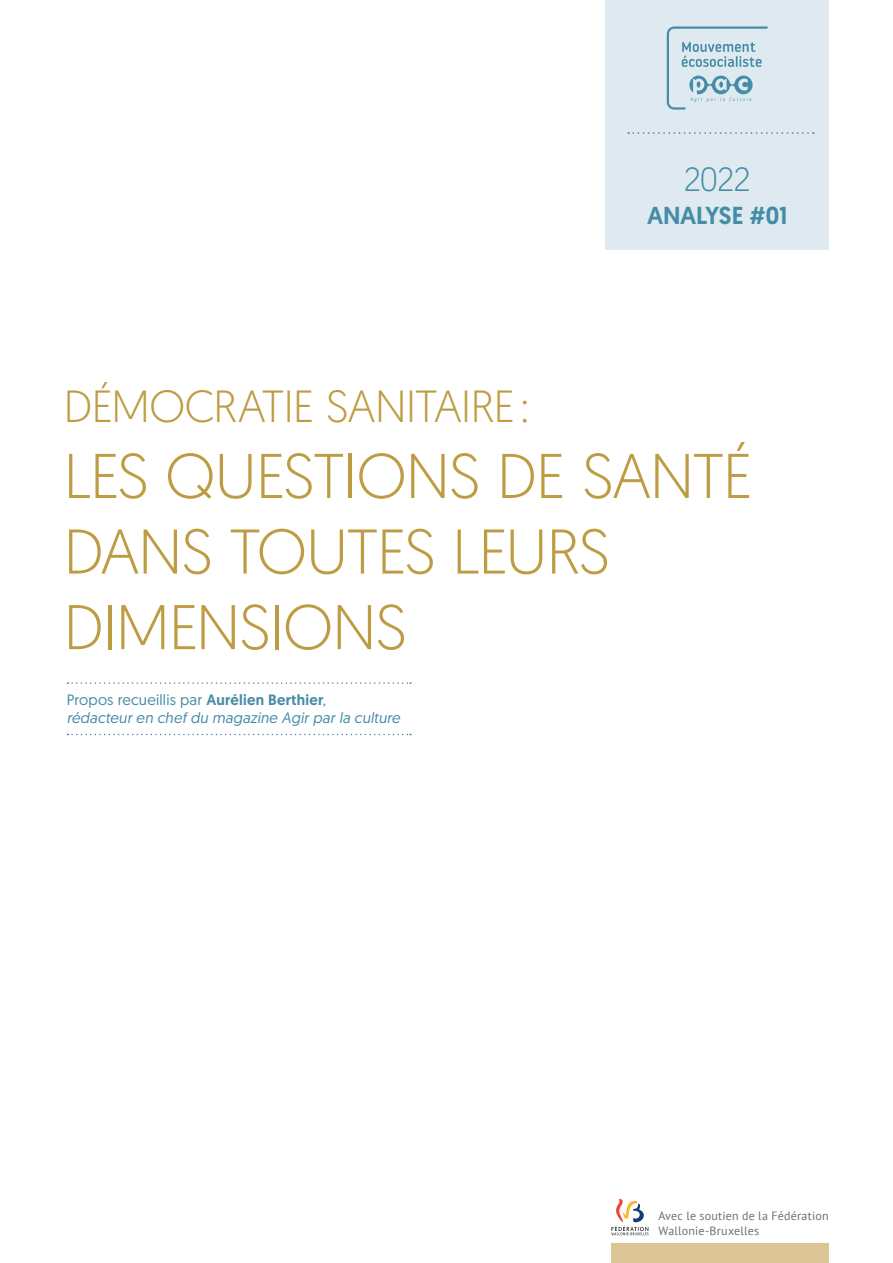
<style>
.page{position:relative;width:893px;height:1263px;background:#fff}
.page>*{position:absolute;margin:0;border:0;box-sizing:border-box;transform-origin:0 0}
.t1{font:300 63px/75.6px "Geomanist";letter-spacing:-.02em;color:#be9c43}
.t2{font:300 45px "Geomanist";letter-spacing:-.015em;color:#be9c43}
.t3{font:300 33.45px "Geomanist";color:#468ca6}
.t4{font:500 24.6px "Geomanist";letter-spacing:-.01em;color:#468ca6}
.t5{font:italic 15px/18px "Geomanist";letter-spacing:.015em;color:#468ca6}
.t6{font:12px/14.4px "PT Sans";letter-spacing:.02em;color:#6c6d70}
.s1{font-style:normal}
.s2{font-weight:500;font-style:normal}
</style>
<div class="page">
<div style="left:605px;top:0;width:224px;height:250px;background:#deeaf0"></div>
<svg style="left:628px;top:132px;width:186px;height:2px"></svg>
<svg style="left:611px;top:1199px;width:37px;height:36px"></svg>
<svg style="left:68px;top:682px;width:343px;height:2px"></svg>
<svg style="left:68px;top:734px;width:343px;height:1px"></svg>
<svg style="left:667px;top:26px;width:101px;height:84px"></svg>
<div style="left:611px;top:1243px;width:218px;height:20px;background:#dcc695"></div>
<h3 class="t3" style="left:684px;top:157px;width:68px">2022</h3>
<h3 class="t4" style="left:647px;top:199px;width:142px">ANALYSE #01</h3>
<h2 class="t2" style="left:64px;top:378px;width:467px">DÉMOCRATIE SANITAIRE :</h2>
<h1 class="t1" style="left:64px;top:436px;width:690px">LES QUESTIONS DE SANTÉ<br>DANS TOUTES LEURS<br>DIMENSIONS</h1>
<p class="t5" style="left:67px;top:690px;width:335px"><span class="s1">Propos recueillis par</span> <span class="s2">Aurélien Berthier</span><span class="s1">,<br></span>rédacteur en chef du magazine Agir par la culture</p>
<p class="t6" style="left:658px;top:1209px;width:172px">Avec le soutien de la Fédération<br>Wallonie-Bruxelles</p>
</div>
